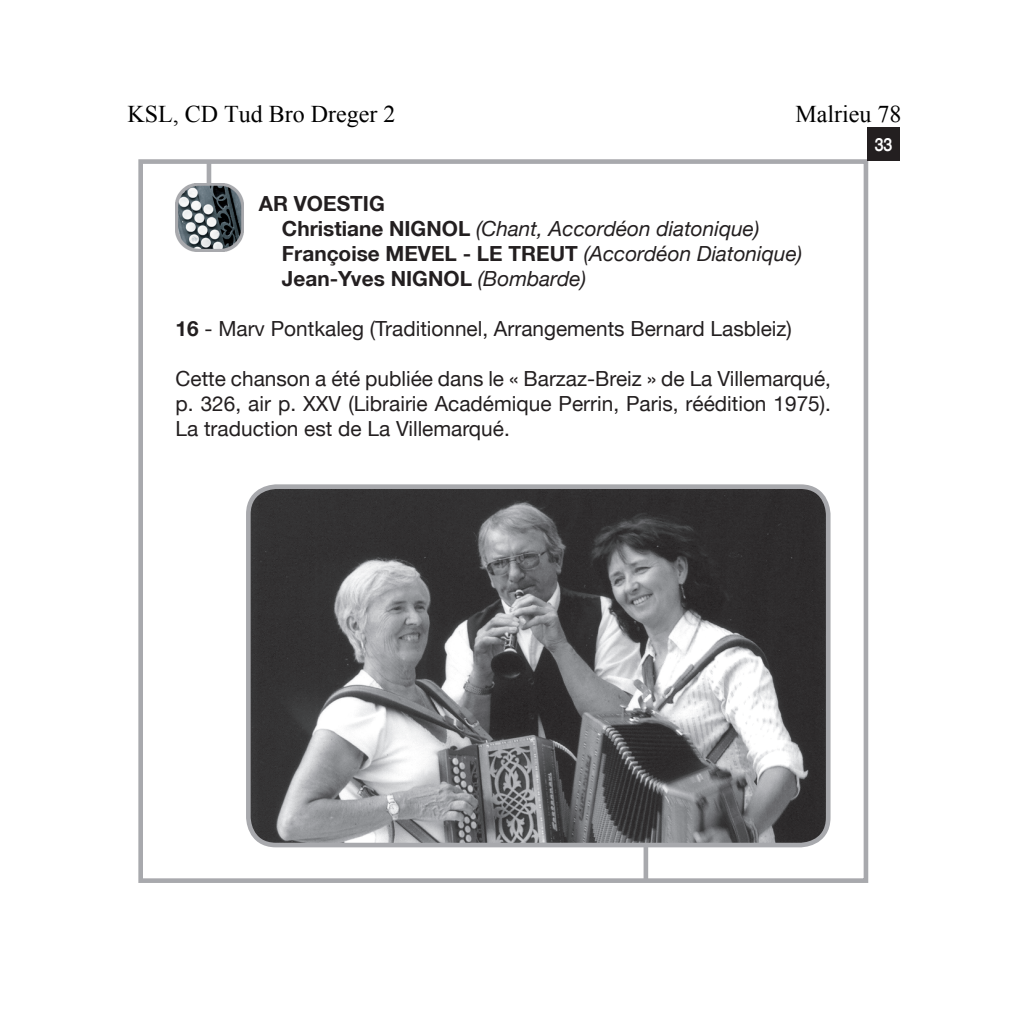
<style>
.page{position:relative;width:1029px;height:1021px;background:#fff}
.page>*{position:absolute;margin:0;border:0;box-sizing:border-box;transform-origin:0 0}
.t1{font:24px "Times New Roman";color:#000}
.t2{font:20.7px/24.9px "Helvetica Neue";color:#231f20;text-align:justify}
.t3{font:700 20.7px/24.9px "Helvetica Neue";color:#231f20}
.t4{font:700 condensed 18.6px "Alps";color:#fff}
.s1{font-weight:400;font-style:italic}
.s2{font-weight:700}
</style>
<div class="page">
<div style="left:138px;top:159px;width:730px;height:724px;border:5px solid #a8a9ad"></div>
<div style="left:867px;top:128px;width:33px;height:32px;background:#231f20"></div>
<hr style="left:644px;top:841px;width:4px;height:40px;background:#a8a9ad">
<img style="left:248px;top:486px;width:580px;height:359px;border-radius:28px">
<div style="left:246px;top:484px;width:585px;height:363px;border:5px solid #a8a9ad;border-radius:28px"></div>
<img style="left:176px;top:183px;width:67px;height:68px">
<hr style="left:207px;top:160px;width:4px;height:25px;background:#a8a9ad">
<p class="t1" style="left:128px;top:98px;width:269px">KSL, CD Tud Bro Dreger 2</p>
<p class="t1" style="left:795px;top:98px;width:107px">Malrieu 78</p>
<p class="t3" style="left:282px;top:191px;width:522px;text-indent:-23px">AR VOESTIG<br>Christiane NIGNOL <span class="s1">(Chant, Accordéon diatonique)<br></span>Françoise MEVEL - LE TREUT <span class="s1">(Accordéon Diatonique)<br></span>Jean-Yves NIGNOL <span class="s1">(Bombarde)</span></p>
<p class="t2" style="left:176px;top:316px;width:618px"><span class="s2">16</span> - Marv Pontkaleg (Traditionnel, Arrangements Bernard Lasbleiz)</p>
<p class="t2" style="left:176px;top:366px;width:657px">Cette chanson a été publiée dans le « Barzaz-Breiz » de La Villemarqué, p. 326, air p. XXV (Librairie Académique Perrin, Paris, réédition 1975).<br>La traduction est de La Villemarqué.</p>
<p class="t4" style="left:875px;top:133px;width:10px">33</p>
</div>
